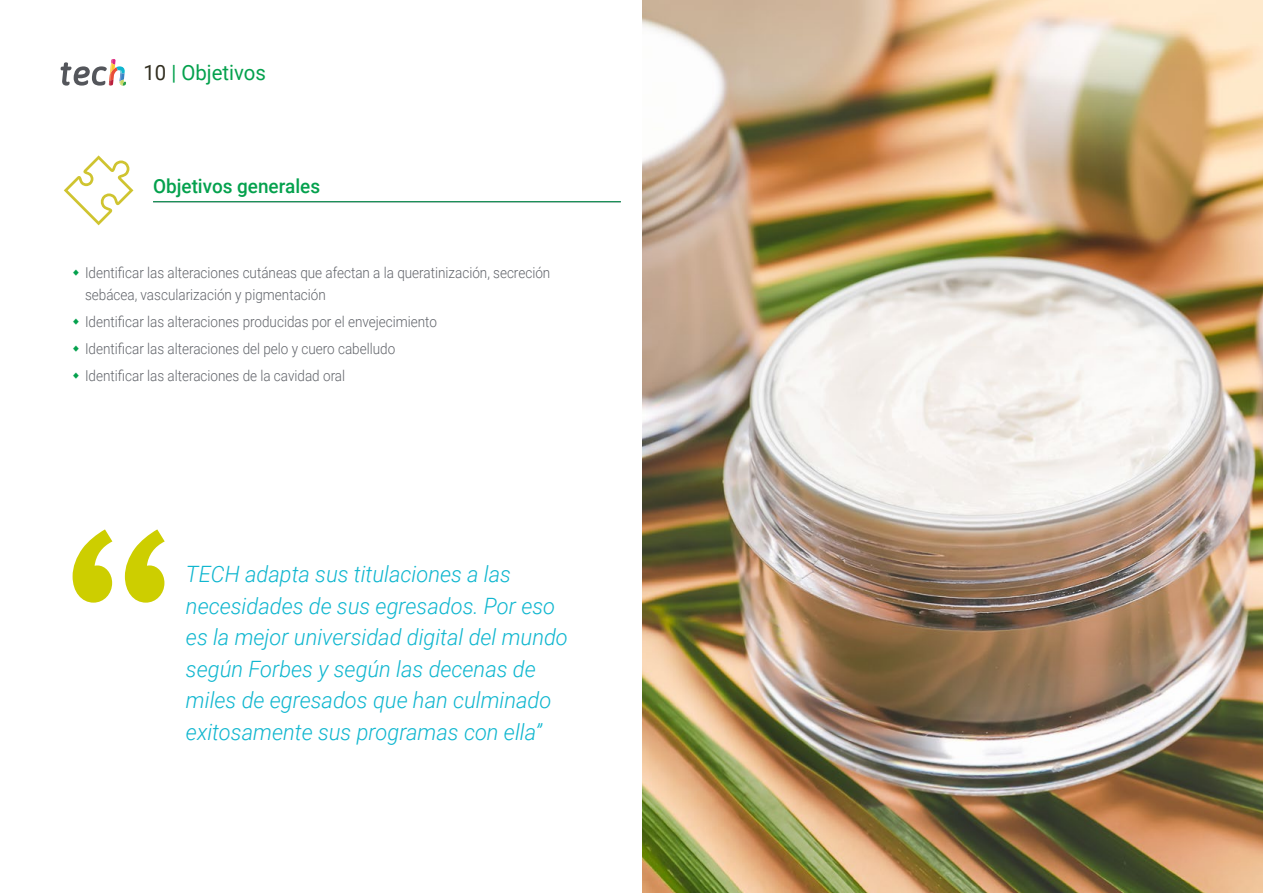
<style>
.page{position:relative;width:1263px;height:893px;background:#fff}
.page>*{position:absolute;margin:0;border:0;box-sizing:border-box;transform-origin:0 0}
.t1{font:italic 300 22.5px/31.5px "Roboto";color:#0fb6cf}
.t2{font:21px "Roboto";color:#04a14d}
.t3{font:500 19.5px "Roboto";color:#04a14d}
.t4{font:300 15px/26.7px "Roboto";color:#61646a;scale:.9 1}
.s1{color:#312e20}
</style>
<div class="page">
<hr style="left:153px;top:201px;width:468px;height:1px;background:#04a14d">
<svg style="left:64px;top:155px;width:69px;height:70px"></svg>
<img style="left:642px;top:0;width:621px;height:893px">
<svg style="left:61px;top:59px;width:65px;height:27px"></svg>
<svg style="left:73px;top:529px;width:92px;height:74px"></svg>
<h2 class="t2" style="left:144px;top:57px;width:124px"><span class="s1">10</span> | Objetivos</h2>
<h3 class="t3" style="left:153px;top:173px;width:169px">Objetivos generales</h3>
<p class="t4" style="left:85px;top:261px;width:518px;line-height:22.5px">Identificar las alteraciones cutáneas que afectan a la queratinización, secreción sebácea, vascularización y pigmentación</p>
<p class="t4" style="left:85px;top:308px;width:393px">Identificar las alteraciones producidas por el envejecimiento<br>Identificar las alteraciones del pelo y cuero cabelludo<br>Identificar las alteraciones de la cavidad oral</p>
<h1 class="t1" style="left:186px;top:558px;width:383px">TECH adapta sus titulaciones a las necesidades de sus egresados. Por eso es la mejor universidad digital del mundo según Forbes y según las decenas de miles de egresados que han culminado exitosamente sus programas con ella”</h1>
</div>
